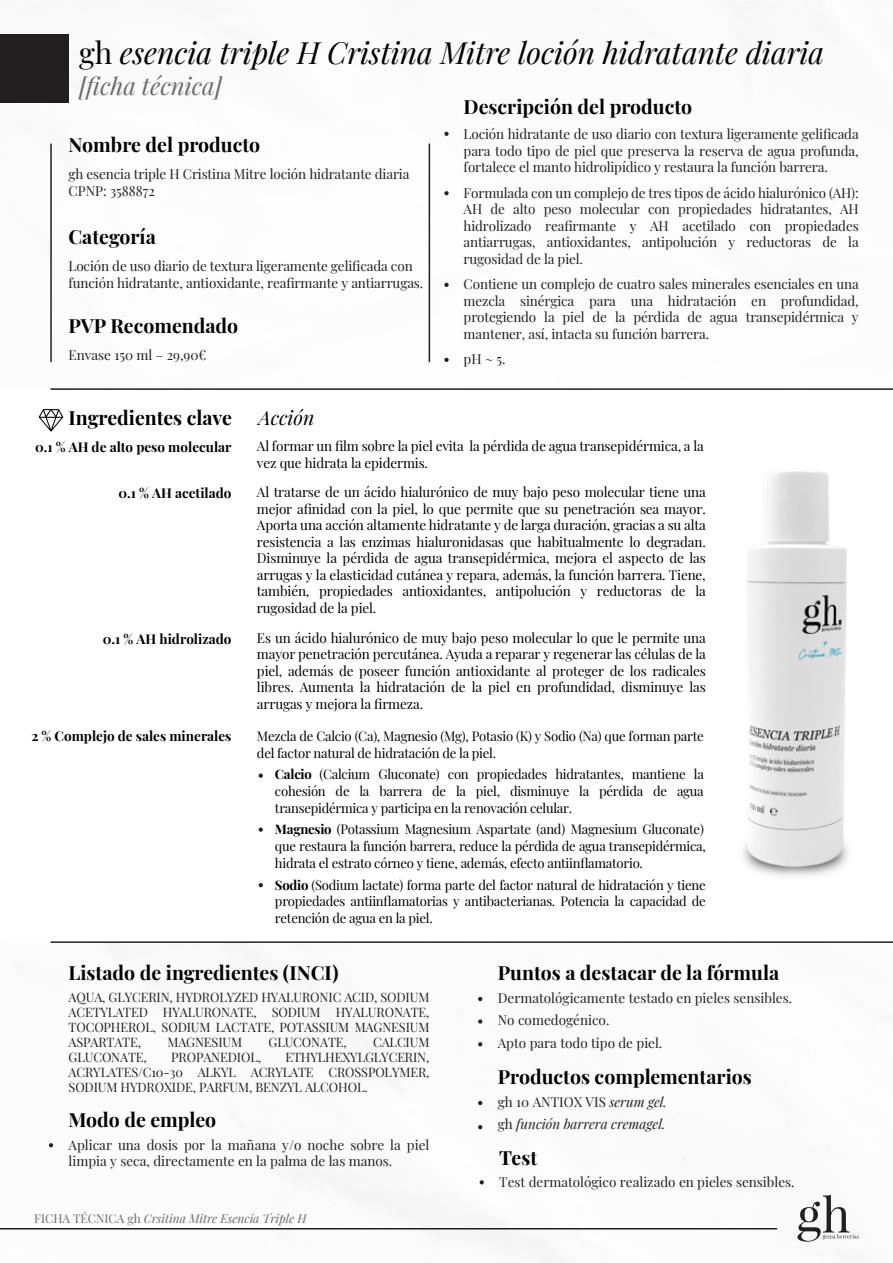
<style>
.page{position:relative;width:893px;height:1263px;background:#fff}
.page>*{position:absolute;margin:0;border:0;box-sizing:border-box;transform-origin:0 0}
.t1{font:italic 30px "Playfair Display";color:#000}
.t2{font:italic 24px "Playfair Display";color:#6a6b6f}
.t3{font:700 19.5px "Playfair Display";color:#000100}
.t4{font:italic 19.5px "Playfair Display";color:#000100}
.t5{font:13.5px/16.5px "Playfair Display";letter-spacing:-.01em;color:#231f20}
.t6{font:13.5px/16.5px "Playfair Display";letter-spacing:-.01em;color:#000100;text-align:justify}
.t7{font:700 13.5px "Playfair Display";color:#000100}
.t8{font:italic 13.5px/22.5px "Playfair Display";color:#231f20}
.t9{font:13.2px/17px "Playfair Display";letter-spacing:-.02em;color:#000100}
.t10{font:12.75px/15px "Playfair Display";letter-spacing:-.01em;color:#231f20;text-align:justify}
.t11{font:italic 12px "Playfair Display";color:#6a6b6f}
.s1{font-style:normal;color:#000100}
.s2{color:#fff}
.s3{font-weight:700}
.s4{font-style:normal}
</style>
<div class="page">
<hr style="left:51px;top:388px;width:842px;height:2px;background:#231f20">
<hr style="left:51px;top:941px;width:842px;height:2px;background:#231f20">
<svg style="left:797px;top:1195px;width:62px;height:47px"></svg>
<div style="left:0;top:34px;width:69px;height:69px;background:#231f20"></div>
<svg style="left:444px;top:283px;width:5px;height:4px"></svg>
<svg style="left:444px;top:358px;width:5px;height:4px"></svg>
<svg style="left:49px;top:1143px;width:4px;height:4px"></svg>
<svg style="left:259px;top:773px;width:4px;height:5px"></svg>
<svg style="left:259px;top:827px;width:4px;height:5px"></svg>
<svg style="left:259px;top:883px;width:4px;height:4px"></svg>
<svg style="left:478px;top:1019px;width:4px;height:5px"></svg>
<svg style="left:478px;top:1042px;width:4px;height:4px"></svg>
<svg style="left:480px;top:1180px;width:4px;height:4px"></svg>
<svg style="left:478px;top:997px;width:4px;height:4px"></svg>
<svg style="left:478px;top:1101px;width:4px;height:4px"></svg>
<svg style="left:478px;top:1125px;width:4px;height:4px"></svg>
<svg style="left:444px;top:191px;width:5px;height:4px"></svg>
<svg style="left:444px;top:132px;width:5px;height:4px"></svg>
<hr style="left:50px;top:144px;width:2px;height:218px;background:#231f20">
<hr style="left:429px;top:144px;width:1px;height:218px;background:#231f20">
<svg style="left:39px;top:409px;width:24px;height:23px"></svg>
<hr style="left:0;top:1228px;width:777px;height:1px;background:#231f20">
<img style="left:743px;top:471px;width:106px;height:405px">
<h1 class="t1" style="left:79px;top:30px;width:747px"><span class="s1">gh</span> esencia triple H Cristina Mitre loción hidratante diaria</h1>
<h2 class="t2" style="left:79px;top:67px;width:144px">[ficha técnica]</h2>
<h3 class="t3" style="left:69px;top:129px;width:193px">Nombre del producto</h3>
<p class="t5" style="left:69px;top:165px;width:342px">gh esencia triple H Cristina Mitre loción hidratante diaria<br>CPNP: 3588872 <span class="s2">lorem ipsum</span></p>
<h3 class="t3" style="left:69px;top:221px;width:89px">Categoría</h3>
<p class="t5" style="left:69px;top:257px;width:356px">Loción de uso diario de textura ligeramente gelificada con función hidratante, antioxidante, reafirmante y antiarrugas.</p>
<h3 class="t3" style="left:69px;top:310px;width:171px">PVP Recomendado</h3>
<p class="t5" style="left:69px;top:345px;width:139px">Envase 150 ml – 29,90€</p>
<h3 class="t3" style="left:464px;top:92px;width:230px">Descripción del producto</h3>
<p class="t5" style="left:464px;top:125px;width:397px;text-align:justify">Loción hidratante de uso diario con textura ligeramente gelificada para todo tipo de piel que preserva la reserva de agua profunda, fortalece el manto hidrolipídico y restaura la función barrera.</p>
<p class="t5" style="left:464px;top:183px;width:397px;text-align:justify">Formulada con un complejo de tres tipos de ácido hialurónico (AH):<br>AH de alto peso molecular con propiedades hidratantes, AH hidrolizado reafirmante y AH acetilado con propiedades antiarrugas, antioxidantes, antipolución y reductoras de la rugosidad de la piel.</p>
<p class="t5" style="left:464px;top:275px;width:397px;text-align:justify">Contiene un complejo de cuatro sales minerales esenciales en una mezcla sinérgica para una hidratación en profundidad, protegiendo la piel de la pérdida de agua transepidérmica y mantener, así, intacta su función barrera.</p>
<p class="t5" style="left:464px;top:350px;width:43px">pH ~ 5.</p>
<h3 class="t3" style="left:69px;top:403px;width:165px">Ingredientes clave</h3>
<h3 class="t4" style="left:258px;top:403px;width:57px">Acción</h3>
<p class="t7" style="left:35px;top:437px;width:198px">0.1 % AH de alto peso molecular</p>
<p class="t7" style="left:119px;top:483px;width:114px">0.1 % AH acetilado</p>
<p class="t6" style="left:257px;top:437px;width:448px">Al formar un film sobre la piel evita la pérdida de agua transepidérmica, a la vez que hidrata la epidermis.</p>
<p class="t6" style="left:257px;top:483px;width:450px">Al tratarse de un ácido hialurónico de muy bajo peso molecular tiene una mejor afinidad con la piel, lo que permite que su penetración sea mayor.<br>Aporta una acción altamente hidratante y de larga duración, gracias a su alta resistencia a las enzimas hialuronidasas que habitualmente lo degradan.<br>Disminuye la pérdida de agua transepidérmica, mejora el aspecto de las arrugas y la elasticidad cutánea y repara, además, la función barrera. Tiene, también, propiedades antioxidantes, antipolución y reductoras de la rugosidad de la piel.</p>
<p class="t7" style="left:103px;top:628px;width:130px">0.1 % AH hidrolizado</p>
<p class="t6" style="left:257px;top:628px;width:450px">Es un ácido hialurónico de muy bajo peso molecular lo que le permite una mayor penetración percutánea. Ayuda a reparar y regenerar las células de la piel, además de poseer función antioxidante al proteger de los radicales libres. Aumenta la hidratación de la piel en profundidad, disminuye las arrugas y mejora la firmeza.</p>
<p class="t7" style="left:31px;top:725px;width:202px">2 % Complejo de sales minerales</p>
<p class="t9" style="left:257px;top:726px;width:448px">Mezcla de Calcio (Ca), Magnesio (Mg), Potasio (K) y Sodio (Na) que forman parte del factor natural de hidratación de la piel.</p>
<p class="t9" style="left:275px;top:765px;width:430px;text-align:justify"><span class="s3">Calcio</span> (Calcium Gluconate) con propiedades hidratantes, mantiene la cohesión de la barrera de la piel, disminuye la pérdida de agua transepidérmica y participa en la renovación celular.</p>
<p class="t9" style="left:275px;top:820px;width:432px"><span class="s3">Magnesio</span> (Potassium Magnesium Aspartate (and) Magnesium Gluconate) que restaura la función barrera, reduce la pérdida de agua transepidérmica, hidrata el estrato córneo y tiene, además, efecto antiinflamatorio.</p>
<p class="t9" style="left:275px;top:875px;width:432px;text-align:justify"><span class="s3">Sodio</span> (Sodium lactate) forma parte del factor natural de hidratación y tiene propiedades antiinflamatorias y antibacterianas. Potencia la capacidad de retención de agua en la piel.</p>
<h3 class="t3" style="left:69px;top:957px;width:272px">Listado de ingredientes (INCI)</h3>
<p class="t10" style="left:69px;top:989px;width:362px">AQUA, GLYCERIN, HYDROLYZED HYALURONIC ACID, SODIUM ACETYLATED HYALURONATE, SODIUM HYALURONATE, TOCOPHEROL, SODIUM LACTATE, POTASSIUM MAGNESIUM ASPARTATE,</p>
<p class="t10" style="left:167px;top:1034px;width:76px">MAGNESIUM</p>
<p class="t10" style="left:268px;top:1034px;width:80px">GLUCONATE,</p>
<p class="t10" style="left:373px;top:1034px;width:58px">CALCIUM</p>
<p class="t10" style="left:69px;top:1049px;width:362px;text-indent:217px">ETHYLHEXYLGLYCERIN, ACRYLATES/C10-30 ALKYL ACRYLATE CROSSPOLYMER, SODIUM HYDROXIDE, PARFUM, BENZYL ALCOHOL.</p>
<h3 class="t3" style="left:69px;top:1104px;width:149px">Modo de empleo</h3>
<p class="t5" style="left:69px;top:1135px;width:362px">Aplicar una dosis por la mañana y/o noche sobre la piel limpia y seca, directamente en la palma de las manos.</p>
<p class="t10" style="left:69px;top:1049px;width:80px">GLUCONATE,</p>
<p class="t10" style="left:171px;top:1049px;width:91px">PROPANEDIOL,</p>
<p class="t11" style="left:34px;top:1209px;width:274px"><span class="s4">FICHA TÉCNICA gh</span> Crsitina Mitre Esencia Triple H</p>
<h3 class="t3" style="left:498px;top:957px;width:283px">Puntos a destacar de la fórmula</h3>
<p class="t5" style="left:498px;top:985px;width:296px;line-height:22.5px">Dermatológicamente testado en pieles sensibles.<br>No comedogénico.<br>Apto para todo tipo de piel.</p>
<h3 class="t3" style="left:498px;top:1061px;width:256px">Productos complementarios</h3>
<p class="t8" style="left:498px;top:1089px;width:171px"><span class="s4">gh 10 ANTIOX VIS</span> serum gel. <span class="s4">gh</span> función barrera cremagel.</p>
<h3 class="t3" style="left:499px;top:1142px;width:39px">Test</h3>
<p class="t5" style="left:499px;top:1173px;width:297px">Test dermatológico realizado en pieles sensibles.</p>
</div>
